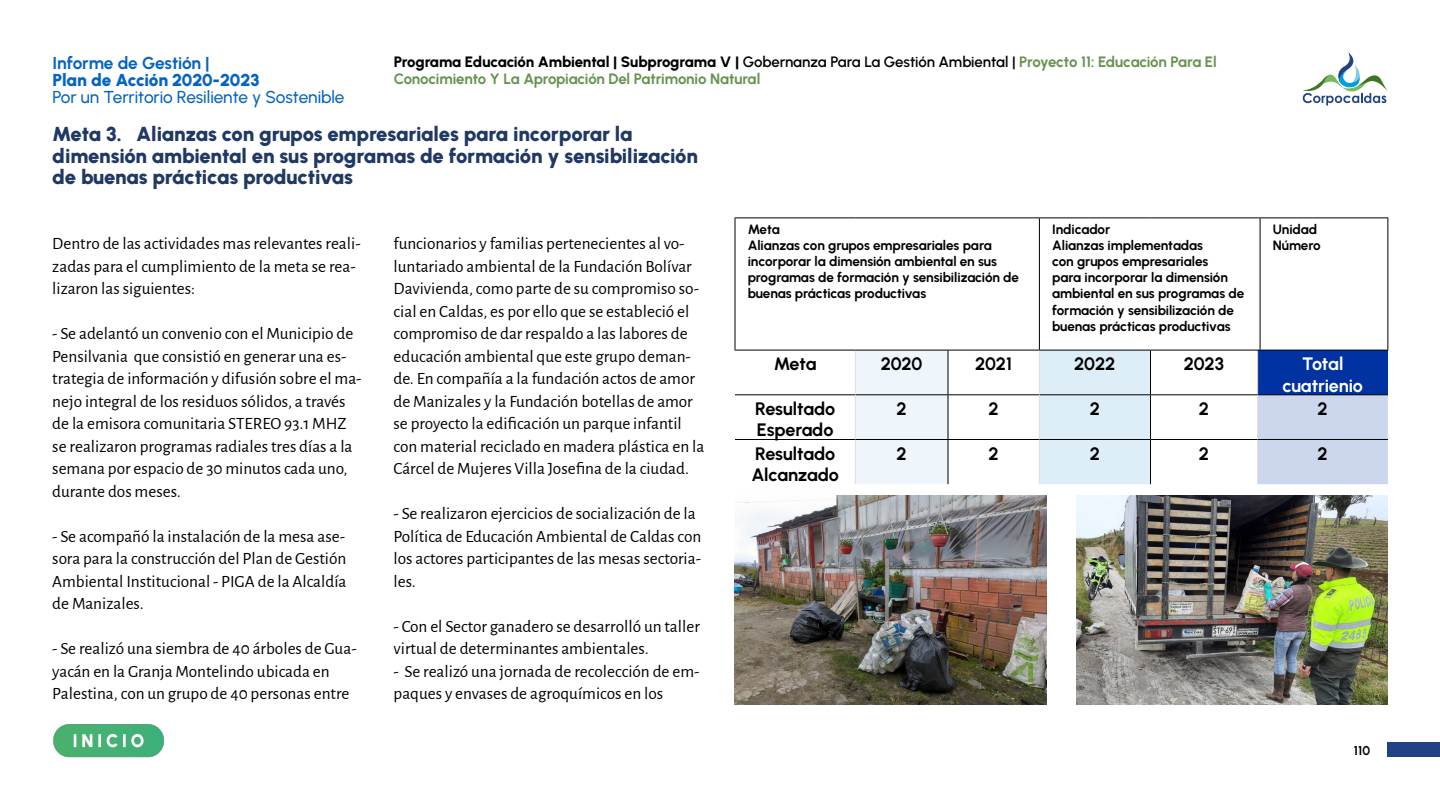
<style>
.page{position:relative;width:1440px;height:810px;background:#fff}
.page>*{position:absolute;margin:0;border:0;box-sizing:border-box;transform-origin:0 0}
.t1{font:900 20.25px/21.8px "Urbanist";letter-spacing:-.01em;color:#1f3864}
.Texto_Tabla_inferior{font:700 18px/21.6px "Urbanist";letter-spacing:-.01em;color:#000}
.Total_Cuatrenio{font:700 18px/21.6px "Urbanist";letter-spacing:-.01em;color:#fff;text-align:center}
.t2{font:17.25px/22.5px "Alegreya Sans";color:#000}
.t3{font:500 17.25px "Urbanist";letter-spacing:-.005em;color:#0563c1}
.t4{font:900 17.25px "Urbanist";letter-spacing:-.015em;color:#0563c1}
.t5{font:700 17.25px "Urbanist";letter-spacing:-.01em;color:#0563c1}
.t6{font:700 15px/17.2px "Urbanist";letter-spacing:-.01em;color:#64934e}
.Cabecera{font:700 13.5px/16.2px "Urbanist";letter-spacing:-.01em;color:#000}
.t7{font:700 12.75px "Urbanist";color:#000}
.s1{font-weight:800;color:#000}
.s2{font-weight:600;color:#000}
</style>
<div class="page">
<svg style="left:1303px;top:52px;width:85px;height:54px"></svg>
<div style="left:1388px;top:743px;width:52px;height:14px;background:#214285"></div>
<img style="left:53px;top:724px;width:111px;height:33px">
<svg style="left:736px;top:219px;width:652px;height:131px"></svg>
<div style="left:856px;top:351px;width:92px;height:133px;background:#eef6fb"></div>
<div style="left:1040px;top:351px;width:110px;height:133px;background:#deeef8"></div>
<div style="left:1258px;top:350px;width:130px;height:45px;background:#0033a1"></div>
<hr style="left:1039px;top:218px;width:1px;height:132px;background:#000">
<hr style="left:1260px;top:218px;width:1px;height:132px;background:#000">
<hr style="left:735px;top:394px;width:120px;height:1px;background:#000">
<hr style="left:855px;top:394px;width:93px;height:1px;background:#000">
<hr style="left:948px;top:394px;width:91px;height:1px;background:#000">
<hr style="left:1039px;top:394px;width:112px;height:1px;background:#000">
<hr style="left:1150px;top:394px;width:108px;height:1px;background:#000">
<hr style="left:735px;top:439px;width:120px;height:1px;background:#000">
<hr style="left:855px;top:439px;width:93px;height:1px;background:#000">
<hr style="left:948px;top:439px;width:91px;height:1px;background:#000">
<hr style="left:1039px;top:439px;width:112px;height:1px;background:#000">
<hr style="left:1150px;top:439px;width:108px;height:1px;background:#000">
<div style="left:1258px;top:394px;width:130px;height:90px;background:#ccd6ec"></div>
<hr style="left:1260px;top:439px;width:128px;height:1px;background:#000">
<hr style="left:855px;top:350px;width:1px;height:44px;background:#dfdfdf">
<hr style="left:1039px;top:350px;width:1px;height:44px;background:#dfdfdf">
<hr style="left:1257px;top:350px;width:1px;height:44px;background:#dfdfdf">
<hr style="left:855px;top:395px;width:1px;height:44px;background:#dfdfdf">
<hr style="left:1039px;top:395px;width:1px;height:44px;background:#dfdfdf">
<hr style="left:1257px;top:395px;width:1px;height:44px;background:#dfdfdf">
<hr style="left:855px;top:440px;width:1px;height:44px;background:#dfdfdf">
<hr style="left:1039px;top:440px;width:1px;height:44px;background:#dfdfdf">
<hr style="left:1257px;top:440px;width:1px;height:44px;background:#dfdfdf">
<hr style="left:948px;top:350px;width:1px;height:44px;background:#000">
<hr style="left:1150px;top:350px;width:1px;height:44px;background:#000">
<hr style="left:948px;top:395px;width:1px;height:44px;background:#000">
<hr style="left:1150px;top:395px;width:1px;height:44px;background:#000">
<hr style="left:948px;top:440px;width:1px;height:44px;background:#000">
<hr style="left:1150px;top:440px;width:1px;height:44px;background:#000">
<hr style="left:735px;top:218px;width:120px;height:1px;background:#000">
<hr style="left:735px;top:218px;width:1px;height:132px;background:#000">
<hr style="left:855px;top:218px;width:93px;height:1px;background:#000">
<hr style="left:948px;top:218px;width:91px;height:1px;background:#000">
<hr style="left:1039px;top:218px;width:112px;height:1px;background:#000">
<hr style="left:1150px;top:218px;width:108px;height:1px;background:#000">
<hr style="left:1260px;top:218px;width:128px;height:1px;background:#000">
<hr style="left:1388px;top:218px;width:1px;height:132px;background:#000">
<hr style="left:735px;top:350px;width:120px;height:1px;background:#000">
<hr style="left:855px;top:350px;width:93px;height:1px;background:#000">
<hr style="left:948px;top:350px;width:91px;height:1px;background:#000">
<hr style="left:1039px;top:350px;width:112px;height:1px;background:#000">
<hr style="left:1150px;top:350px;width:108px;height:1px;background:#000">
<hr style="left:1260px;top:350px;width:128px;height:1px;background:#000">
<img style="left:735px;top:495px;width:311px;height:210px">
<img style="left:1076px;top:495px;width:312px;height:210px">
<p class="t5" style="left:52px;top:51px;width:159px">Informe de Gestión |</p>
<p class="t4" style="left:52px;top:68px;width:209px">Plan de Acción 2020-2023</p>
<p class="t3" style="left:52px;top:86px;width:294px">Por un Territorio Resiliente y Sostenible</p>
<p class="t6" style="left:394px;top:52px;width:825px"><span class="s1">Programa Educación Ambiental | Subprograma V |</span> <span class="s2">Gobernanza Para La Gestión Ambiental |</span> Proyecto 11: Educación Para El<br>Conocimiento Y La Apropiación Del Patrimonio Natural</p>
<p class="t1" style="left:52px;top:122px;width:647px">Meta 3. Alianzas con grupos empresariales para incorporar la dimensión ambiental en sus programas de formación y sensibilización de buenas prácticas productivas</p>
<p class="t2" style="left:52px;top:232px;width:310px">Dentro de las actividades mas relevantes reali&shy;zadas para el cumplimiento de la meta se rea&shy;lizaron las siguientes:</p>
<p class="t2" style="left:52px;top:322px;width:311px">- Se adelantó un convenio con el Municipio de Pensilvania que consistió en generar una es&shy;trategia de información y difusión sobre el ma&shy;nejo integral de los residuos sólidos, a través de la emisora comunitaria STEREO 93.1 MHZ se realizaron programas radiales tres días a la semana por espacio de 30 minutos cada uno, durante dos meses.</p>
<p class="t2" style="left:52px;top:524px;width:296px;text-align:justify">- Se acompañó la instalación de la mesa ase&shy;sora para la construcción del Plan de Gestión Ambiental Institucional - PIGA de la Alcaldía de Manizales.</p>
<p class="t2" style="left:52px;top:637px;width:306px">- Se realizó una siembra de 40 árboles de Gua&shy;yacán en la Granja Montelindo ubicada en<br>Palestina, con un grupo de 40 personas entre</p>
<p class="t2" style="left:394px;top:232px;width:312px">funcionarios y familias pertenecientes al vo&shy;luntariado ambiental de la Fundación Bolívar Davivienda, como parte de su compromiso so&shy;cial en Caldas, es por ello que se estableció el compromiso de dar respaldo a las labores de educación ambiental que este grupo deman&shy;de. En compañía a la fundación actos de amor de Manizales y la Fundación botellas de amor se proyecto la edificación un parque infantil con material reciclado en madera plástica en la Cárcel de Mujeres Villa Josefina de la ciudad.</p>
<p class="t2" style="left:394px;top:502px;width:309px">- Se realizaron ejercicios de socialización de la Política de Educación Ambiental de Caldas con los actores participantes de las mesas sectoria&shy;les.</p>
<p class="t2" style="left:394px;top:614px;width:308px">- Con el Sector ganadero se desarrolló un taller virtual de determinantes ambientales.</p>
<p class="t2" style="left:394px;top:659px;width:307px">- Se realizó una jornada de recolección de em&shy;paques y envases de agroquímicos en los</p>
<p class="Cabecera" style="left:748px;top:220px;width:34px">Meta</p>
<p class="Cabecera" style="left:748px;top:236px;width:273px">Alianzas con grupos empresariales para incorporar la dimensión ambiental en sus programas de formación y sensibilización de buenas prácticas productivas</p>
<p class="Cabecera" style="left:1052px;top:220px;width:60px">Indicador</p>
<p class="Cabecera" style="left:1052px;top:236px;width:194px">Alianzas implementadas<br>con grupos empresariales<br>para incorporar la dimensión ambiental en sus programas de formación y sensibilización de buenas prácticas productivas</p>
<p class="Cabecera" style="left:1273px;top:220px;width:46px">Unidad</p>
<p class="Cabecera" style="left:1273px;top:236px;width:49px">Número</p>
<p class="Texto_Tabla_inferior" style="left:774px;top:352px;width:44px">Meta</p>
<p class="Texto_Tabla_inferior" style="left:881px;top:352px;width:43px">2020</p>
<p class="Texto_Tabla_inferior" style="left:975px;top:352px;width:38px">2021</p>
<p class="Texto_Tabla_inferior" style="left:1074px;top:352px;width:43px">2022</p>
<p class="Texto_Tabla_inferior" style="left:1184px;top:352px;width:42px">2023</p>
<p class="Total_Cuatrenio" style="left:1282px;top:352px;width:82px">Total cuatrienio</p>
<p class="Texto_Tabla_inferior" style="left:755px;top:397px;width:81px">Resultado<br>Esperado</p>
<p class="Texto_Tabla_inferior" style="left:897px;top:397px;width:12px">2</p>
<p class="Texto_Tabla_inferior" style="left:989px;top:397px;width:12px">2</p>
<p class="Texto_Tabla_inferior" style="left:1090px;top:397px;width:12px">2</p>
<p class="Texto_Tabla_inferior" style="left:1199px;top:397px;width:12px">2</p>
<p class="Texto_Tabla_inferior" style="left:1318px;top:397px;width:12px">2</p>
<p class="Texto_Tabla_inferior" style="left:751px;top:442px;width:89px">Resultado<br>Alcanzado</p>
<p class="Texto_Tabla_inferior" style="left:897px;top:442px;width:12px">2</p>
<p class="Texto_Tabla_inferior" style="left:989px;top:442px;width:12px">2</p>
<p class="Texto_Tabla_inferior" style="left:1090px;top:442px;width:12px">2</p>
<p class="Texto_Tabla_inferior" style="left:1199px;top:442px;width:12px">2</p>
<p class="Texto_Tabla_inferior" style="left:1318px;top:442px;width:12px">2</p>
<p class="t7" style="left:1354px;top:741px;width:18px">110</p>
</div>
